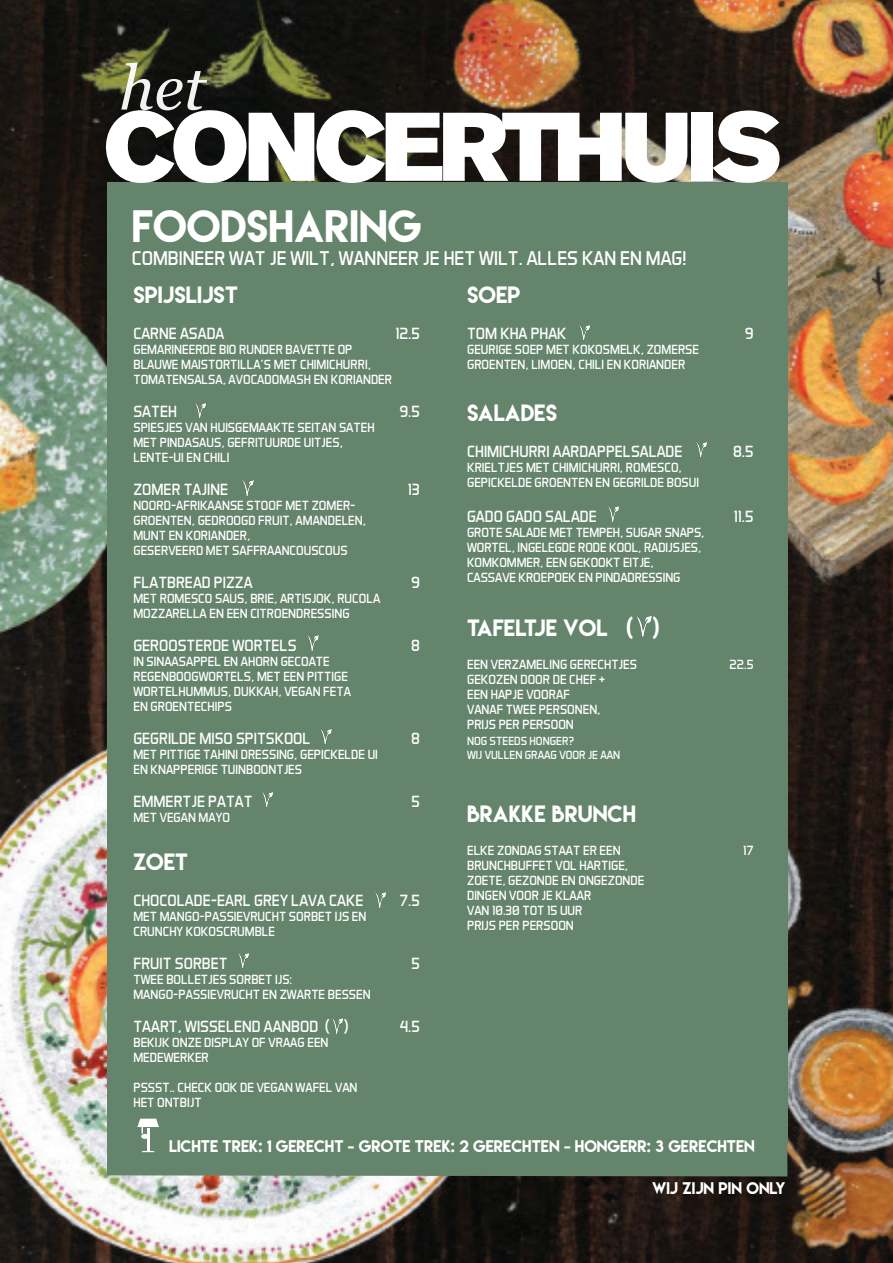
<style>
.page{position:relative;width:893px;height:1263px;background:#fff}
.page>*{position:absolute;margin:0;border:0;box-sizing:border-box;transform-origin:0 0}
.t1{font:40.35px "Lemon Milk";color:#fff}
.t2{font:21px "Lemon Milk";color:#fff}
.t3{font:20.25px "Aero Matics";color:#fff}
.t4{font:16.5px "Aero Matics";color:#fff}
.t5{font:15px "Lemon Milk";color:#fff}
.t6{font:13.5px/15px "Aero Matics";color:#fff}
.t7{font:12px/13.5px "Aero Matics";color:#fff}
</style>
<div class="page">
<img style="left:0;top:0;width:893px;height:1263px">
<div style="left:107px;top:184px;width:680px;height:992px;background:#64846b"></div>
<svg style="left:137px;top:1118px;width:22px;height:15px"></svg>
<hr style="left:147px;top:1128px;width:2px;height:22px;background:#fff">
<svg style="left:141px;top:1151px;width:14px;height:1px"></svg>
<div style="left:141px;top:1134px;width:8px;height:5px;background:#fff;border-radius:50%"></div>
<img style="left:300px;top:634px;width:25px;height:17px">
<img style="left:626px;top:616px;width:31px;height:22px">
<img style="left:688px;top:440px;width:25px;height:18px">
<img style="left:571px;top:323px;width:26px;height:18px">
<img style="left:254px;top:790px;width:26px;height:18px">
<img style="left:600px;top:505px;width:26px;height:17px">
<img style="left:187px;top:401px;width:26px;height:18px">
<img style="left:313px;top:727px;width:25px;height:18px">
<img style="left:324px;top:1017px;width:26px;height:17px">
<img style="left:230px;top:951px;width:26px;height:18px">
<img style="left:367px;top:891px;width:26px;height:17px">
<img style="left:235px;top:479px;width:25px;height:17px">
<div style="left:691px;top:113px;width:21px;height:68px;background:#fff"></div>
<svg style="left:713px;top:110px;width:67px;height:73px"></svg>
<svg style="left:106px;top:63px;width:581px;height:120px"></svg>
<p class="t1" style="left:132px;top:199px;width:291px">FOODSHARING</p>
<p class="t3" style="left:132px;top:246px;width:556px">COMBINEER WAT JE WILT, WANNEER JE HET WILT. ALLES KAN EN MAG!</p>
<p class="t2" style="left:133px;top:280px;width:106px">SPIJSLIJST</p>
<p class="t4" style="left:133px;top:323px;width:93px">CARNE ASADA</p>
<p class="t4" style="left:395px;top:323px;width:26px">12.5</p>
<p class="t6" style="left:133px;top:341px;width:260px">GEMARINEERDE BIO RUNDER BAVETTE OP<br>BLAUWE MAISTORTILLA’S MET CHIMICHURRI,<br>TOMATENSALSA, AVOCADOMASH EN KORIANDER</p>
<p class="t4" style="left:133px;top:401px;width:45px">SATEH</p>
<p class="t4" style="left:399px;top:401px;width:22px">9.5</p>
<p class="t6" style="left:133px;top:419px;width:243px">SPIESJES VAN HUISGEMAAKTE SEITAN SATEH<br>MET PINDASAUS, GEFRITUURDE UITJES,<br>LENTE-UI EN CHILI</p>
<p class="t4" style="left:133px;top:479px;width:96px">ZOMER TAJINE</p>
<p class="t4" style="left:408px;top:479px;width:14px">13</p>
<p class="t6" style="left:133px;top:497px;width:224px">NOORD-AFRIKAANSE STOOF MET ZOMER-</p>
<p class="t6" style="left:133px;top:512px;width:234px">GROENTEN, GEDROOGD FRUIT, AMANDELEN,<br>MUNT EN KORIANDER,<br>GESERVEERD MET SAFFRAANCOUSCOUS</p>
<p class="t4" style="left:133px;top:572px;width:121px">FLATBREAD PIZZA</p>
<p class="t4" style="left:411px;top:572px;width:10px">9</p>
<p class="t6" style="left:133px;top:590px;width:248px">MET ROMESCO SAUS, BRIE, ARTISJOK, RUCOLA<br>MOZZARELLA EN EEN CITROENDRESSING</p>
<p class="t4" style="left:133px;top:635px;width:165px">GEROOSTERDE WORTELS</p>
<p class="t4" style="left:411px;top:635px;width:10px">8</p>
<p class="t6" style="left:133px;top:653px;width:219px">IN SINAASAPPEL EN AHORN GECOATE<br>REGENBOOGWORTELS, MET EEN PITTIGE<br>WORTELHUMMUS, DUKKAH, VEGAN FETA<br>EN GROENTECHIPS</p>
<p class="t4" style="left:133px;top:728px;width:179px">GEGRILDE MISO SPITSKOOL</p>
<p class="t4" style="left:411px;top:728px;width:10px">8</p>
<p class="t6" style="left:133px;top:746px;width:246px">MET PITTIGE TAHINI DRESSING, GEPICKELDE UI<br>EN KNAPPERIGE TUINBOONTJES</p>
<p class="t4" style="left:133px;top:791px;width:121px">EMMERTJE PATAT</p>
<p class="t4" style="left:411px;top:791px;width:10px">5</p>
<p class="t6" style="left:133px;top:809px;width:98px">MET VEGAN MAYO</p>
<p class="t2" style="left:133px;top:847px;width:56px">ZOET</p>
<p class="t4" style="left:133px;top:890px;width:231px">CHOCOLADE-EARL GREY LAVA CAKE</p>
<p class="t4" style="left:399px;top:890px;width:22px">7.5</p>
<p class="t6" style="left:133px;top:908px;width:234px">MET MANGO-PASSIEVRUCHT SORBET IJS EN<br>CRUNCHY KOKOSCRUMBLE</p>
<p class="t4" style="left:133px;top:953px;width:96px">FRUIT SORBET</p>
<p class="t4" style="left:411px;top:953px;width:10px">5</p>
<p class="t6" style="left:133px;top:971px;width:239px">TWEE BOLLETJES SORBET IJS:<br>MANGO-PASSIEVRUCHT EN ZWARTE BESSEN</p>
<p class="t4" style="left:133px;top:1016px;width:217px">TAART, WISSELEND AANBOD ( )</p>
<p class="t4" style="left:399px;top:1016px;width:22px">4.5</p>
<p class="t6" style="left:133px;top:1034px;width:197px">BEKIJK ONZE DISPLAY OF VRAAG EEN<br>MEDEWERKER</p>
<p class="t6" style="left:133px;top:1079px;width:226px">PSSST.. CHECK OOK DE VEGAN WAFEL VAN<br>HET ONTBIJT</p>
<p class="t2" style="left:467px;top:280px;width:55px">SOEP</p>
<p class="t4" style="left:467px;top:323px;width:101px">TOM KHA PHAK</p>
<p class="t4" style="left:745px;top:323px;width:10px">9</p>
<p class="t6" style="left:467px;top:341px;width:233px">GEURIGE SOEP MET KOKOSMELK, ZOMERSE<br>GROENTEN, LIMOEN, CHILI EN KORIANDER</p>
<p class="t2" style="left:467px;top:398px;width:92px">SALADES</p>
<p class="t4" style="left:467px;top:442px;width:217px">CHIMICHURRI AARDAPPELSALADE</p>
<p class="t4" style="left:733px;top:442px;width:22px">8.5</p>
<p class="t6" style="left:467px;top:460px;width:233px">KRIELTJES MET CHIMICHURRI, ROMESCO,<br>GEPICKELDE GROENTEN EN GEGRILDE BOSUI</p>
<p class="t4" style="left:467px;top:506px;width:131px">GADO GADO SALADE</p>
<p class="t4" style="left:734px;top:506px;width:21px">11.5</p>
<p class="t6" style="left:467px;top:524px;width:239px">GROTE SALADE MET TEMPEH, SUGAR SNAPS,<br>WORTEL, INGELEGDE RODE KOOL, RADIJSJES,</p>
<p class="t6" style="left:467px;top:554px;width:215px">KOMKOMMER, EEN GEKOOKT EITJE,<br>CASSAVE KROEPOEK EN PINDADRESSING</p>
<p class="t2" style="left:467px;top:613px;width:194px">TAFELTJE VOL ( )</p>
<p class="t6" style="left:467px;top:656px;width:172px">EEN VERZAMELING GERECHTJES</p>
<p class="t6" style="left:729px;top:656px;width:26px">22.5</p>
<p class="t6" style="left:467px;top:671px;width:140px">GEKOZEN DOOR DE CHEF +<br>EEN HAPJE VOORAF<br>VANAF TWEE PERSONEN,<br>PRIJS PER PERSOON</p>
<p class="t7" style="left:467px;top:734px;width:155px">NOG STEEDS HONGER?<br>WIJ VULLEN GRAAG VOOR JE AAN</p>
<p class="t2" style="left:467px;top:799px;width:170px">BRAKKE BRUNCH</p>
<p class="t6" style="left:467px;top:842px;width:155px">ELKE ZONDAG STAAT ER EEN</p>
<p class="t6" style="left:743px;top:842px;width:12px">17</p>
<p class="t6" style="left:467px;top:857px;width:179px">BRUNCHBUFFET VOL HARTIGE,<br>ZOETE, GEZONDE EN ONGEZONDE<br>DINGEN VOOR JE KLAAR<br>VAN 10.30 TOT 15 UUR<br>PRIJS PER PERSOON</p>
<p class="t5" style="left:169px;top:1136px;width:587px">LICHTE TREK: 1 GERECHT - GROTE TREK: 2 GERECHTEN - HONGERR: 3 GERECHTEN</p>
<p class="t5" style="left:652px;top:1177px;width:135px">WIJ ZIJN PIN ONLY</p>
</div>
